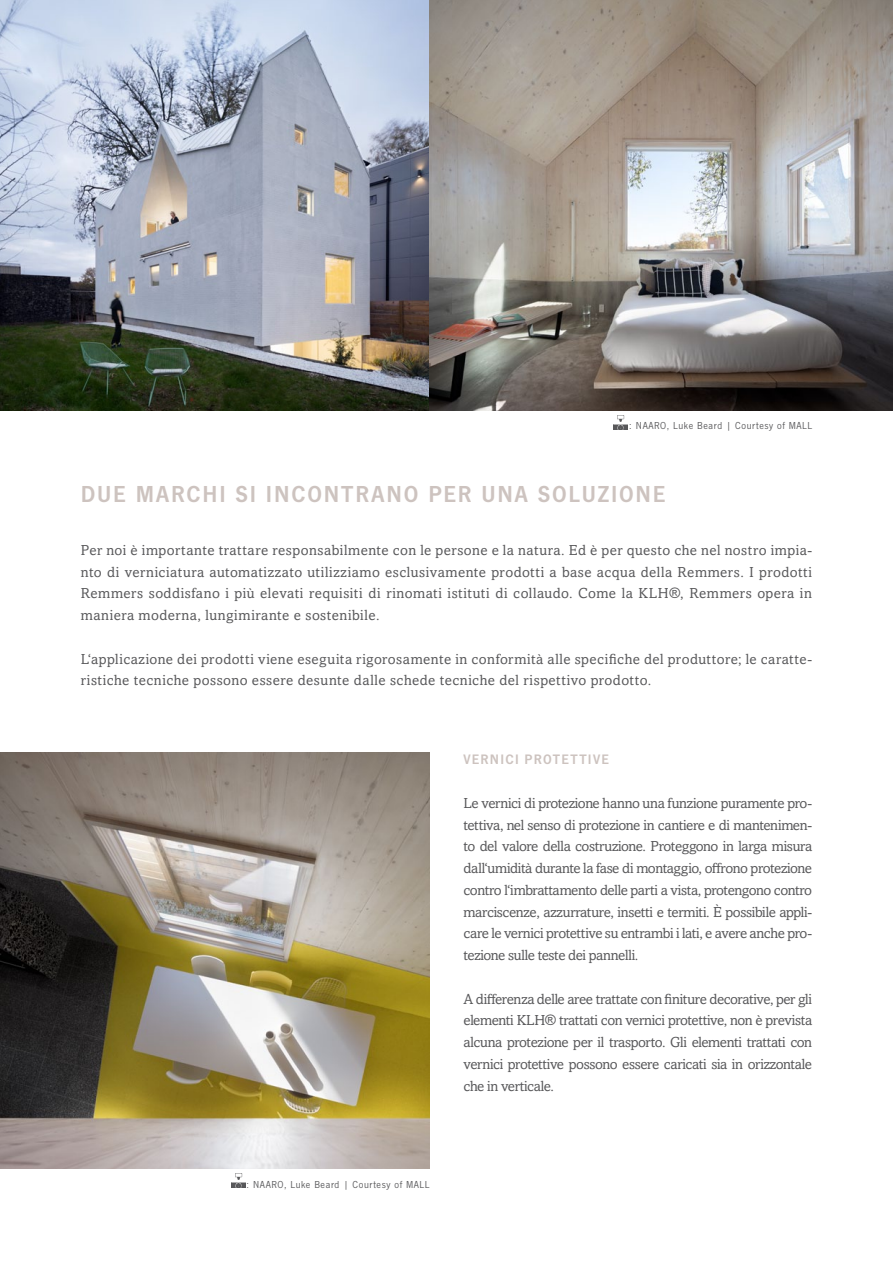
<style>
.page{position:relative;width:893px;height:1263px;background:#fff}
.page>*{position:absolute;margin:0;border:0;box-sizing:border-box;transform-origin:0 0}
.t1{font:600 24px "News Got T";letter-spacing:.075em;color:#cdc3bf}
.t2{font:14.55px/21.8px "Amasis MT Pro";letter-spacing:.025em;color:#58585a;text-align:justify}
.t3{font:600 14.25px "News Got T";letter-spacing:.09em;color:#cdc3bf}
.t4{font:10.5px "News Got T";letter-spacing:.06em;color:#58585a}
</style>
<div class="page">
<img style="left:0;top:0;width:893px;height:410px">
<img style="left:0;top:753px;width:429px;height:415px">
<img style="left:231px;top:1173px;width:14px;height:15px">
<img style="left:614px;top:415px;width:14px;height:14px">
<p class="t4" style="left:629px;top:420px;width:184px">: NAARO, Luke Beard | Courtesy of MALL</p>
<h1 class="t1" style="left:81px;top:480px;width:586px">DUE MARCHI SI INCONTRANO PER UNA SOLUZIONE</h1>
<p class="t2" style="left:81px;top:539px;width:733px">Per noi è importante trattare responsabilmente con le persone e la natura. Ed è per questo che nel nostro impia&shy;nto di verniciatura automatizzato utilizziamo esclusivamente prodotti a base acqua della Remmers. I prodotti Remmers soddisfano i più elevati requisiti di rinomati istituti di collaudo. Come la KLH®, Remmers opera in maniera moderna, lungimirante e sostenibile.</p>
<p class="t2" style="left:81px;top:648px;width:733px">L‘applicazione dei prodotti viene eseguita rigorosamente in conformità alle specifiche del produttore; le caratte&shy;ristiche tecniche possono essere desunte dalle schede tecniche del rispettivo prodotto.</p>
<p class="t3" style="left:463px;top:751px;width:147px">VERNICI PROTETTIVE</p>
<p class="t2" style="left:463px;top:792px;width:350px">Le vernici di protezione hanno una funzione puramente pro&shy;tettiva, nel senso di protezione in cantiere e di mantenimen&shy;to del valore della costruzione. Proteggono in larga misura dall‘umidità durante la fase di montaggio, offrono protezione contro l‘imbrattamento delle parti a vista, protengono contro marciscenze, azzurrature, insetti e termiti. È possibile appli&shy;care le vernici protettive su entrambi i lati, e avere anche pro&shy;tezione sulle teste dei pannelli.</p>
<p class="t2" style="left:463px;top:988px;width:350px">A differenza delle aree trattate con finiture decorative, per gli elementi KLH® trattati con vernici protettive, non è prevista alcuna protezione per il trasporto. Gli elementi trattati con vernici protettive possono essere caricati sia in orizzontale che in verticale.</p>
<p class="t4" style="left:246px;top:1178px;width:184px">: NAARO, Luke Beard | Courtesy of MALL</p>
</div>
